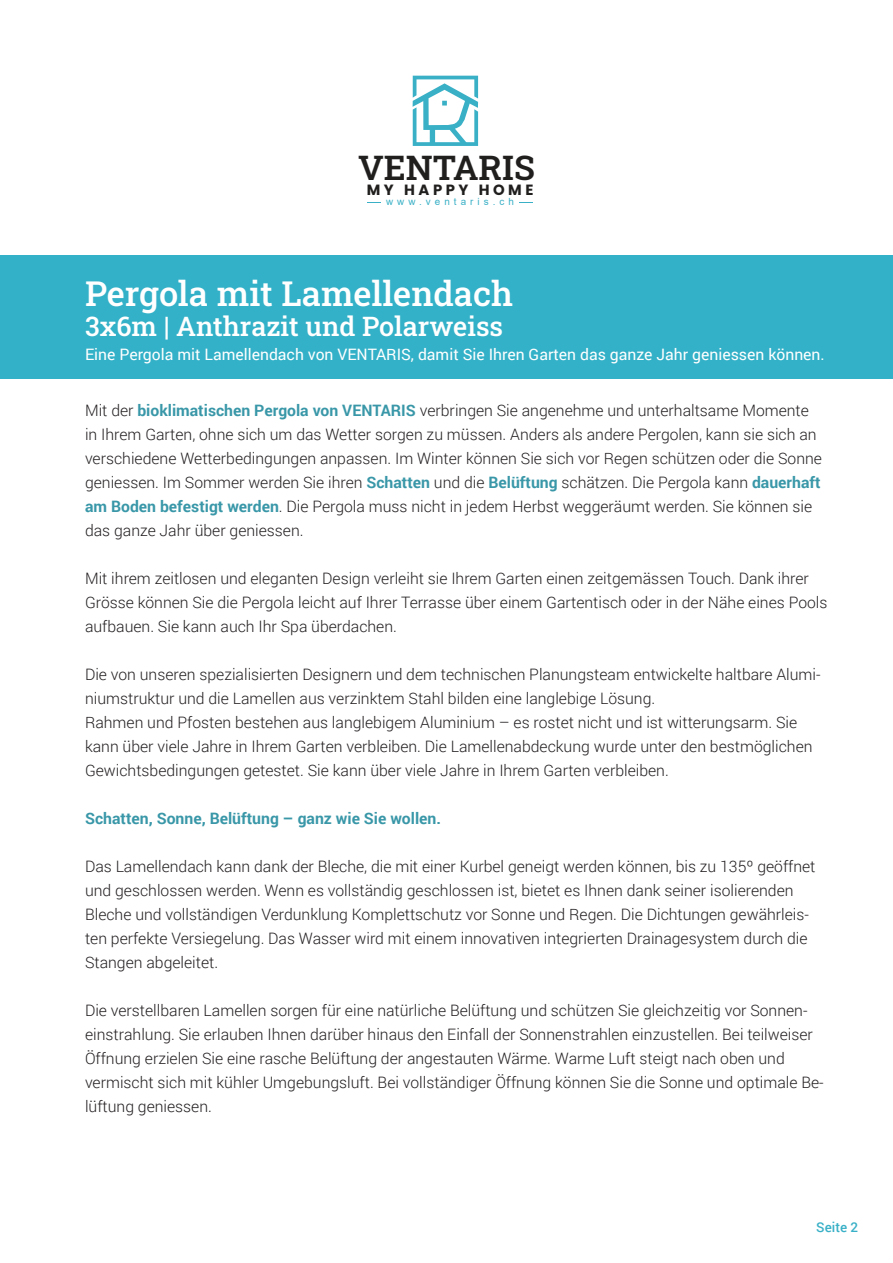
<style>
.page{position:relative;width:893px;height:1263px;background:#fff}
.page>*{position:absolute;margin:0;border:0;box-sizing:border-box;transform-origin:0 0}
.t1{font:34.5px "Roboto Slab";color:#fff}
.t2{font:600 33.75px "Roboto Slab";color:#211e1e}
.t3{font:27px "Roboto Slab";color:#fff}
.t4{font:300 15.75px/24px "Roboto";color:#231f20}
.t5{font:15.75px "Roboto";color:#fff}
.t6{font:700 15.75px "Roboto";color:#3997a8}
.t7{font:700 14.85px "Poppins";letter-spacing:.235em;color:#211e1e}
.t8{font:500 13.5px "Roboto";color:#39b0c7}
.t9{font:9.9px "Arial";letter-spacing:.405em;color:#39b0c6}
.s1{font-weight:700;color:#3997a8}
</style>
<div class="page">
<svg style="left:368px;top:202px;width:13px;height:1px"></svg>
<svg style="left:519px;top:202px;width:14px;height:1px"></svg>
<svg style="left:413px;top:76px;width:65px;height:70px"></svg>
<div style="left:0;top:255px;width:893px;height:123px;background:#33b1c8"></div>
<h2 class="t2" style="left:358px;top:144px;width:178px">VENTARIS</h2>
<p class="t7" style="left:367px;top:181px;width:168px">MY HAPPY HOME</p>
<p class="t9" style="left:386px;top:195px;width:129px">www.ventaris.ch</p>
<h1 class="t1" style="left:85px;top:270px;width:430px">Pergola mit Lamellendach</h1>
<h3 class="t3" style="left:85px;top:307px;width:420px">3x6m | Anthrazit und Polarweiss</h3>
<p class="t5" style="left:85px;top:343px;width:741px">Eine Pergola mit Lamellendach von VENTARIS, damit Sie Ihren Garten das ganze Jahr geniessen können.</p>
<p class="t4" style="left:85px;top:398px;width:738px">Mit der <span class="s1">bioklimatischen Pergola von VENTARIS</span> verbringen Sie angenehme und unterhaltsame Momente in Ihrem Garten, ohne sich um das Wetter sorgen zu müssen. Anders als andere Pergolen, kann sie sich an verschiedene Wetterbedingungen anpassen. Im Winter können Sie sich vor Regen schützen oder die Sonne geniessen. Im Sommer werden Sie ihren <span class="s1">Schatten</span> und die <span class="s1">Belüftung</span> schätzen. Die Pergola kann <span class="s1">dauerhaft am Boden befestigt werden</span>. Die Pergola muss nicht in jedem Herbst weggeräumt werden. Sie können sie das ganze Jahr über geniessen.</p>
<p class="t4" style="left:85px;top:566px;width:744px">Mit ihrem zeitlosen und eleganten Design verleiht sie Ihrem Garten einen zeitgemässen Touch. Dank ihrer<br>Grösse können Sie die Pergola leicht auf Ihrer Terrasse über einem Gartentisch oder in der Nähe eines Pools aufbauen. Sie kann auch Ihr Spa überdachen.</p>
<p class="t4" style="left:85px;top:662px;width:737px">Die von unseren spezialisierten Designern und dem technischen Planungsteam entwickelte haltbare Alumi&shy;niumstruktur und die Lamellen aus verzinktem Stahl bilden eine langlebige Lösung.<br>Rahmen und Pfosten bestehen aus langlebigem Aluminium – es rostet nicht und ist witterungsarm. Sie kann über viele Jahre in Ihrem Garten verbleiben. Die Lamellenabdeckung wurde unter den bestmöglichen Gewichtsbedingungen getestet. Sie kann über viele Jahre in Ihrem Garten verbleiben.</p>
<p class="t6" style="left:85px;top:808px;width:358px">Schatten, Sonne, Belüftung – ganz wie Sie wollen.</p>
<p class="t4" style="left:85px;top:854px;width:732px">Das Lamellendach kann dank der Bleche, die mit einer Kurbel geneigt werden können, bis zu 135º geöffnet und geschlossen werden. Wenn es vollständig geschlossen ist, bietet es Ihnen dank seiner isolierenden Bleche und vollständigen Verdunklung Komplettschutz vor Sonne und Regen. Die Dichtungen gewährleis&shy;ten perfekte Versiegelung. Das Wasser wird mit einem innovativen integrierten Drainagesystem durch die Stangen abgeleitet.</p>
<p class="t4" style="left:85px;top:998px;width:740px">Die verstellbaren Lamellen sorgen für eine natürliche Belüftung und schützen Sie gleichzeitig vor Sonnen&shy;einstrahlung. Sie erlauben Ihnen darüber hinaus den Einfall der Sonnenstrahlen einzustellen. Bei teilweiser Öffnung erzielen Sie eine rasche Belüftung der angestauten Wärme. Warme Luft steigt nach oben und vermischt sich mit kühler Umgebungsluft. Bei vollständiger Öffnung können Sie die Sonne und optimale Be&shy;lüftung geniessen.</p>
<p class="t8" style="left:816px;top:1218px;width:43px">Seite 2</p>
</div>
